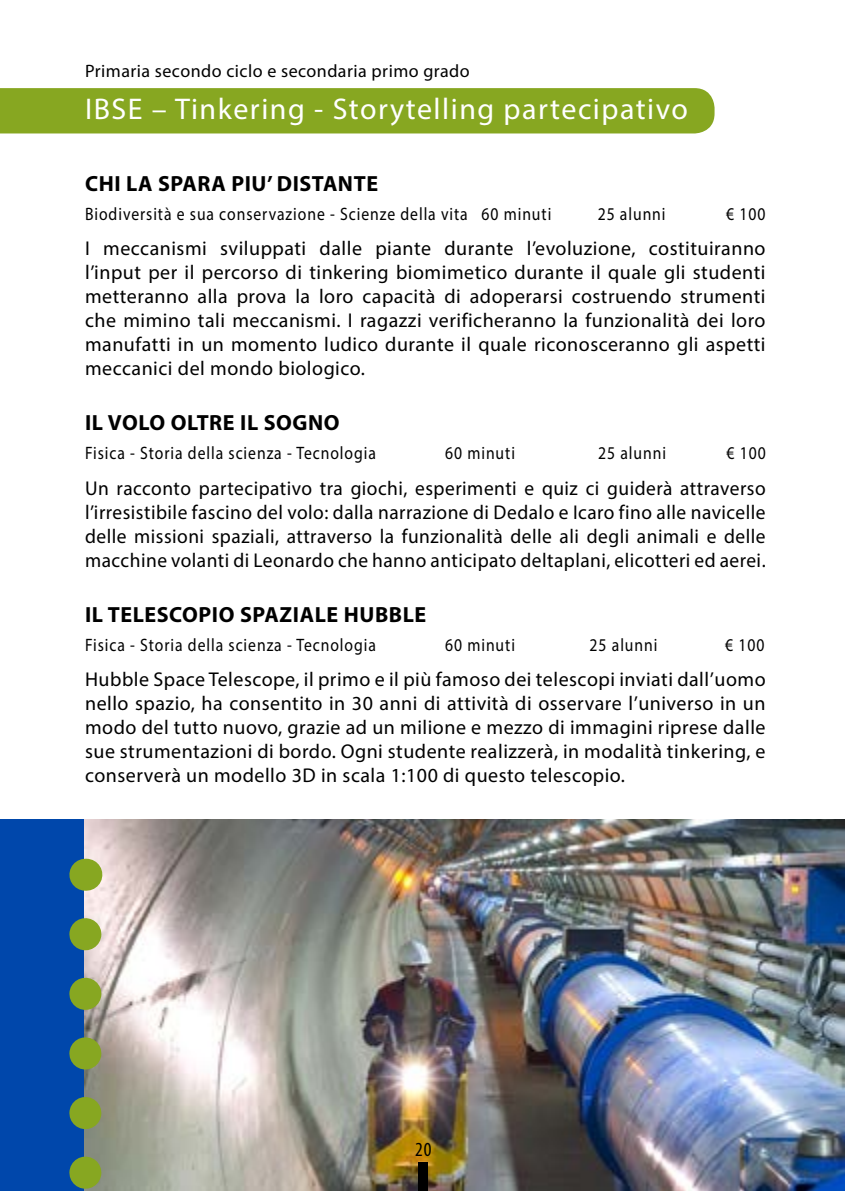
<style>
.page{position:relative;width:845px;height:1191px;background:#fff}
.page>*{position:absolute;margin:0;border:0;box-sizing:border-box;transform-origin:0 0}
.t1{font:30px "Myriad Pro";letter-spacing:.05em;color:#fff}
.t2{font:700 22px "Myriad Pro";letter-spacing:.025em;color:#000}
.t3{font:20px/24px "Myriad Pro";letter-spacing:.025em;color:#000;text-align:justify}
.t4{font:condensed 20px "Myriad Pro";color:#000}
.t5{font:18px "Myriad Pro";letter-spacing:.06em;color:#000;scale:.87 1}
.t6{font:18px "Myriad Pro";letter-spacing:.025em;color:#000}
</style>
<div class="page">
<div style="left:0;top:819px;width:86px;height:372px;background:#0047ab"></div>
<img style="left:84px;top:819px;width:761px;height:372px">
<div style="left:419px;top:1162px;width:9px;height:29px;background:#000"></div>
<div style="left:0;top:88px;width:714px;height:45px;background:#87a721"></div>
<hr style="left:85px;top:858px;width:1px;height:32px;background:#87a721">
<svg style="left:69px;top:934px;width:32px;height:257px"></svg>
<p class="t6" style="left:85px;top:60px;width:386px">Primaria secondo ciclo e secondaria primo grado</p>
<h1 class="t1" style="left:85px;top:90px;width:604px">IBSE – Tinkering - Storytelling partecipativo</h1>
<p class="t2" style="left:85px;top:169px;width:294px">CHI LA SPARA PIU’ DISTANTE</p>
<p class="t5" style="left:85px;top:203px;width:537px">Biodiversità e sua conservazione - Scienze della vita 60 minuti</p>
<p class="t5" style="left:598px;top:203px;width:79px">25 alunni</p>
<p class="t5" style="left:726px;top:203px;width:47px">€ 100</p>
<p class="t3" style="left:85px;top:236px;width:682px">I meccanismi sviluppati dalle piante durante l’evoluzione, costituiranno l’input per il percorso di tinkering biomimetico durante il quale gli studenti metteranno alla prova la loro capacità di adoperarsi costruendo strumenti che mimino tali meccanismi. I ragazzi verificheranno la funzionalità dei loro manufatti in un momento ludico durante il quale riconosceranno gli aspetti meccanici del mondo biologico.</p>
<p class="t2" style="left:85px;top:409px;width:256px">IL VOLO OLTRE IL SOGNO</p>
<p class="t5" style="left:85px;top:442px;width:336px">Fisica - Storia della scienza - Tecnologia</p>
<p class="t5" style="left:445px;top:442px;width:82px">60 minuti</p>
<p class="t5" style="left:598px;top:442px;width:79px">25 alunni</p>
<p class="t5" style="left:726px;top:442px;width:47px">€ 100</p>
<p class="t3" style="left:85px;top:475px;width:682px">Un racconto partecipativo tra giochi, esperimenti e quiz ci guiderà attraverso l’irresistibile fascino del volo: dalla narrazione di Dedalo e Icaro fino alle navicelle delle missioni spaziali, attraverso la funzionalità delle ali degli animali e delle macchine volanti di Leonardo che hanno anticipato deltaplani, elicotteri ed aerei.</p>
<p class="t2" style="left:85px;top:600px;width:343px">IL TELESCOPIO SPAZIALE HUBBLE</p>
<p class="t5" style="left:85px;top:633px;width:336px">Fisica - Storia della scienza - Tecnologia</p>
<p class="t5" style="left:445px;top:633px;width:82px">60 minuti</p>
<p class="t5" style="left:589px;top:633px;width:79px">25 alunni</p>
<p class="t5" style="left:725px;top:633px;width:47px">€ 100</p>
<p class="t3" style="left:85px;top:667px;width:682px">Hubble Space Telescope, il primo e il più famoso dei telescopi inviati dall’uomo nello spazio, ha consentito in 30 anni di attività di osservare l’universo in un modo del tutto nuovo, grazie ad un milione e mezzo di immagini riprese dalle sue strumentazioni di bordo. Ogni studente realizzerà, in modalità tinkering, e conserverà un modello 3D in scala 1:100 di questo telescopio.</p>
<p class="t4" style="left:415px;top:1137px;width:18px">20</p>
</div>
